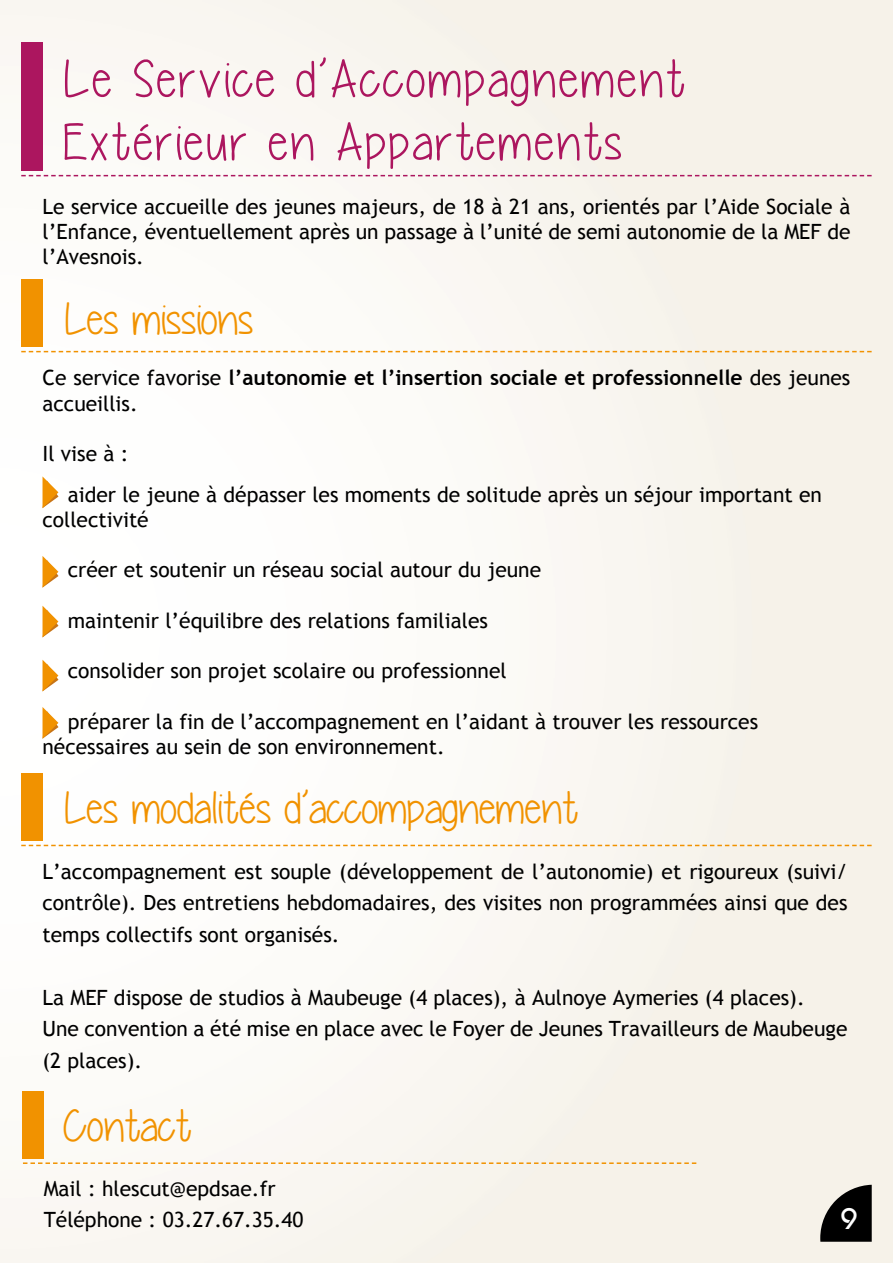
<style>
.page{position:relative;width:893px;height:1263px;background:#fff}
.page>*{position:absolute;margin:0;border:0;box-sizing:border-box;transform-origin:0 0}
.t1{font:52.5px/63px "Yummy Cupcakes";letter-spacing:.05em;color:#ac165f}
.t2{font:45px "Yummy Cupcakes";color:#f19200}
.t3{font:500 30px "Bordeaux";color:#fff}
.t4{font:21px/31.5px "Trebuchet MS";color:#000}
.t5{font:700 21px/25.2px "Trebuchet MS";color:#000}
.s1{font-weight:400}
</style>
<div class="page">
<img style="left:0;top:1px;width:893px;height:1262px">
<svg style="left:820px;top:1185px;width:52px;height:57px;background:#353432"></svg>
<svg style="left:43px;top:476px;width:15px;height:32px"></svg>
<svg style="left:43px;top:556px;width:15px;height:32px"></svg>
<svg style="left:43px;top:606px;width:15px;height:31px"></svg>
<svg style="left:43px;top:660px;width:15px;height:31px"></svg>
<svg style="left:43px;top:707px;width:15px;height:32px"></svg>
<div style="left:21px;top:279px;width:22px;height:68px;background:#f19200"></div>
<svg style="left:21px;top:351px;width:851px;height:1px"></svg>
<div style="left:21px;top:773px;width:22px;height:68px;background:#f19200"></div>
<svg style="left:21px;top:845px;width:851px;height:1px"></svg>
<div style="left:21px;top:43px;width:22px;height:128px;background:#ac165f"></div>
<svg style="left:21px;top:175px;width:851px;height:1px"></svg>
<div style="left:22px;top:1091px;width:21px;height:67px;background:#f19200"></div>
<svg style="left:23px;top:1162px;width:673px;height:2px"></svg>
<h1 class="t1" style="left:63px;top:47px;width:623px">Le Service d’Accompagnement<br>Extérieur en Appartements</h1>
<p class="t4" style="left:43px;top:194px;width:809px;line-height:25.2px;text-align:justify">Le service accueille des jeunes majeurs, de 18 à 21 ans, orientés par l’Aide Sociale à l’Enfance, éventuellement après un passage à l’unité de semi autonomie de la MEF de l’Avesnois.</p>
<h2 class="t2" style="left:64px;top:294px;width:191px">Les missions</h2>
<p class="t5" style="left:43px;top:365px;width:809px"><span class="s1">Ce service favorise</span> l’autonomie et l’insertion sociale et professionnelle <span class="s1">des jeunes accueillis.</span></p>
<p class="t4" style="left:43px;top:438px;width:87px">Il vise à :</p>
<p class="t4" style="left:43px;top:482px;width:781px;line-height:25.2px;text-indent:25px">aider le jeune à dépasser les moments de solitude après un séjour important en collectivité</p>
<p class="t4" style="left:68px;top:554px;width:475px">créer et soutenir un réseau social autour du jeune</p>
<p class="t4" style="left:68px;top:605px;width:422px">maintenir l’équilibre des relations familiales</p>
<p class="t4" style="left:68px;top:655px;width:440px">consolider son projet scolaire ou professionnel</p>
<p class="t4" style="left:43px;top:709px;width:717px;line-height:25.2px;text-indent:25px">préparer la fin de l’accompagnement en l’aidant à trouver les ressources nécessaires au sein de son environnement.</p>
<h2 class="t2" style="left:64px;top:783px;width:515px">Les modalités d’accompagnement</h2>
<p class="t4" style="left:43px;top:856px;width:806px;text-align:justify">L’accompagnement est souple (développement de l’autonomie) et rigoureux (suivi/ contrôle). Des entretiens hebdomadaires, des visites non programmées ainsi que des temps collectifs sont organisés.</p>
<p class="t4" style="left:43px;top:982px;width:806px">La MEF dispose de studios à Maubeuge (4 places), à Aulnoye Aymeries (4 places).<br>Une convention a été mise en place avec le Foyer de Jeunes Travailleurs de Maubeuge (2 places).</p>
<h2 class="t2" style="left:63px;top:1101px;width:129px">Contact</h2>
<p class="t4" style="left:44px;top:1173px;width:261px">Mail : hlescut@epdsae.fr<br>Téléphone : 03.27.67.35.40</p>
<h3 class="t3" style="left:841px;top:1202px;width:18px">9</h3>
</div>
